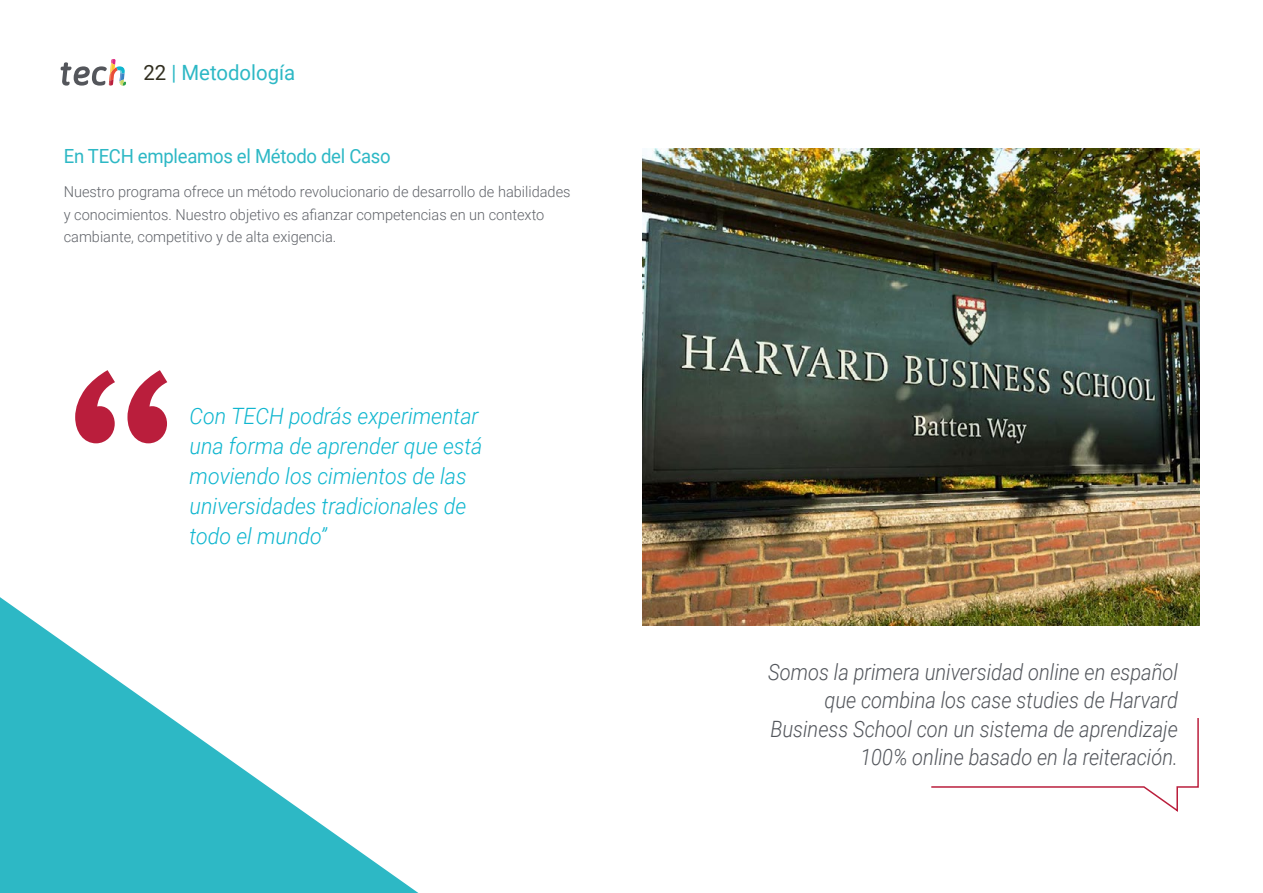
<style>
.page{position:relative;width:1263px;height:893px;background:#fff}
.page>*{position:absolute;margin:0;border:0;box-sizing:border-box;transform-origin:0 0}
.t1{font:italic 300 22.5px/28.5px "Roboto";color:#52555b;text-align:right;scale:.89 1}
.t2{font:italic 300 22.5px/30px "Roboto";color:#0fb6cf;scale:.95 1}
.t3{font:21px "Roboto";color:#2db8c5}
.t4{font:19.5px "Roboto";letter-spacing:-.015em;color:#2db8c5;scale:.95 1}
.t5{font:300 15px/22.5px "Roboto";color:#61646a}
.s1{color:#312e20}
</style>
<div class="page">
<svg style="left:61px;top:59px;width:65px;height:27px"></svg>
<svg style="left:0;top:597px;width:419px;height:296px"></svg>
<img style="left:642px;top:149px;width:557px;height:477px">
<svg style="left:931px;top:718px;width:268px;height:94px"></svg>
<svg style="left:75px;top:370px;width:92px;height:73px"></svg>
<h2 class="t3" style="left:144px;top:57px;width:153px"><span class="s1">22</span> | Metodología</h2>
<h3 class="t4" style="left:64px;top:143px;width:346px">En TECH empleamos el Método del Caso</h3>
<p class="t5" style="left:64px;top:180px;width:508px">Nuestro programa ofrece un método revolucionario de desarrollo de habilidades y conocimientos. Nuestro objetivo es afianzar competencias en un contexto cambiante, competitivo y de alta exigencia.</p>
<h1 class="t2" style="left:190px;top:400px;width:310px">Con TECH podrás experimentar una forma de aprender que está moviendo los cimientos de las universidades tradicionales de todo el mundo”</h1>
<h1 class="t1" style="left:768px;top:656px;width:462px">Somos la primera universidad online en español que combina los case studies de Harvard Business School con un sistema de aprendizaje 100% online basado en la reiteración.</h1>
</div>
